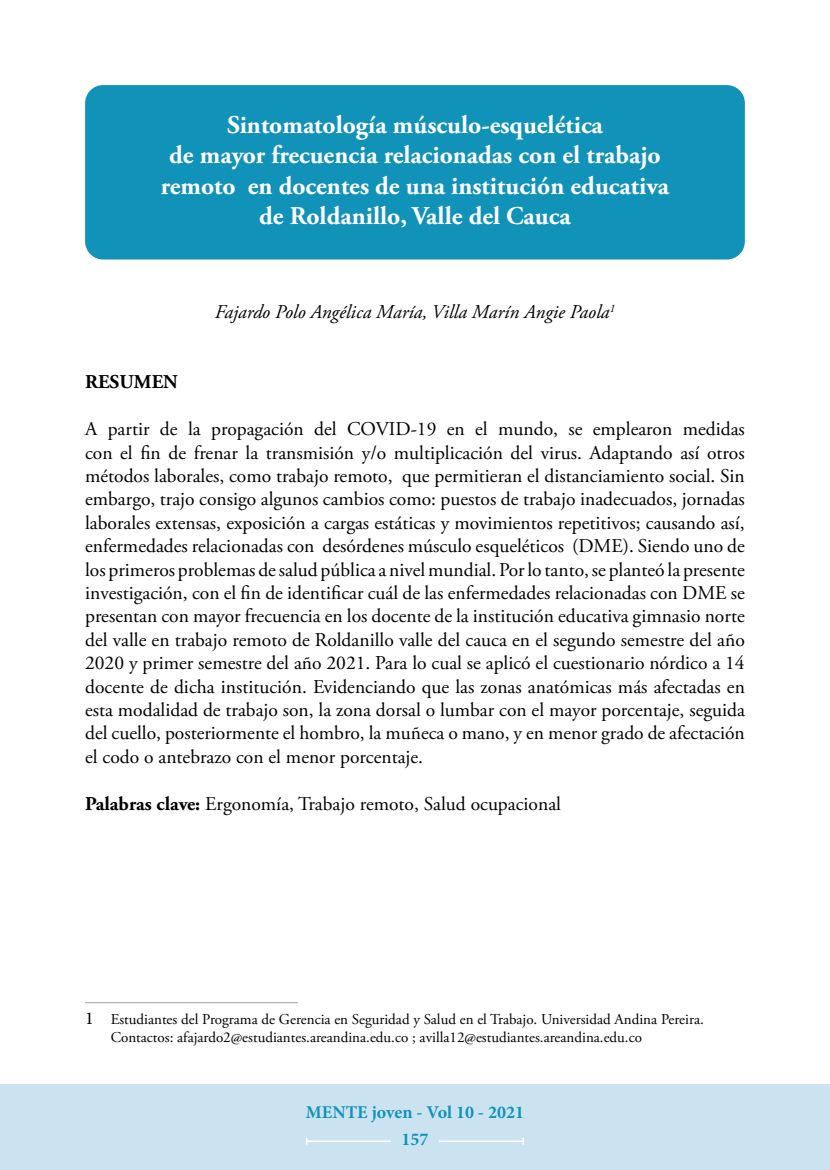
<style>
.page{position:relative;width:830px;height:1170px;background:#fff}
.page>*{position:absolute;margin:0;border:0;box-sizing:border-box;transform-origin:0 0}
.t1{font:700 25.5px/30.6px "Adobe Garamond Pro";color:#fff;text-align:center}
.t2{font:19.5px/23.4px "Adobe Garamond Pro";color:#000;text-align:justify}
.t3{font:italic 19.5px "Adobe Garamond Pro";color:#000}
.t4{font:700 19.5px "Adobe Garamond Pro";color:#000}
.t5{font:700 18px/26.5px "Minion Pro";color:#1192b8;text-align:center}
.t6{font:15px/18px "Adobe Garamond Pro";color:#000}
.s1{font-weight:700}
.s2{font-family:"Minion Pro";font-size:18px}
</style>
<div class="page">
<div style="left:85px;top:85px;width:659px;height:174px;background:#1192b8;border-radius:18px"></div>
<div style="left:0;top:1084px;width:829px;height:85px;background:#cbe3f1"></div>
<hr style="left:306px;top:1140px;width:85px;height:1px;background:#fff">
<hr style="left:438px;top:1140px;width:85px;height:1px;background:#fff">
<hr style="left:85px;top:1002px;width:213px;height:1px;background:#9d9d9c">
<h1 class="t1" style="left:161px;top:110px;width:509px">Sintomatología músculo-esquelética<br>de mayor frecuencia relacionadas con el trabajo remoto en docentes de una institución educativa de Roldanillo, Valle del Cauca</h1>
<p class="t3" style="left:214px;top:300px;width:402px">Fajardo Polo Angélica María, Villa Marín Angie Paola<sup>1</sup></p>
<p class="t4" style="left:85px;top:371px;width:94px">RESUMEN</p>
<p class="t2" style="left:85px;top:418px;width:661px">A partir de la propagación del COVID-19 en el mundo, se emplearon medidas con el fin de frenar la transmisión y/o multiplicación del virus. Adaptando así otros métodos laborales, como trabajo remoto, que permitieran el distanciamiento social. Sin embargo, trajo consigo algunos cambios como: puestos de trabajo inadecuados, jornadas laborales extensas, exposición a cargas estáticas y movimientos repetitivos; causando así, enfermedades relacionadas con desórdenes músculo esqueléticos (DME). Siendo uno de los primeros problemas de salud pública a nivel mundial. Por lo tanto, se planteó la presente investigación, con el fin de identificar cuál de las enfermedades relacionadas con DME se presentan con mayor frecuencia en los docente de la institución educativa gimnasio norte del valle en trabajo remoto de Roldanillo valle del cauca en el segundo semestre del año 2020 y primer semestre del año 2021. Para lo cual se aplicó el cuestionario nórdico a 14 docente de dicha institución. Evidenciando que las zonas anatómicas más afectadas en esta modalidad de trabajo son, la zona dorsal o lumbar con el mayor porcentaje, seguida del cuello, posteriormente el hombro, la muñeca o mano, y en menor grado de afectación el codo o antebrazo con el menor porcentaje.</p>
<p class="t2" style="left:85px;top:792px;width:477px"><span class="s1">Palabras clave:</span> Ergonomía, Trabajo remoto, Salud ocupacional</p>
<p class="t6" style="left:111px;top:1011px;width:594px;text-indent:-26px"><span class="s2">1</span> Estudiantes del Programa de Gerencia en Seguridad y Salud en el Trabajo. Universidad Andina Pereira.<br>Contactos: afajardo2@estudiantes.areandina.edu.co ; avilla12@estudiantes.areandina.edu.co</p>
<p class="t5" style="left:306px;top:1098px;width:219px">MENTE joven - Vol 10 - 2021<br>157</p>
</div>
